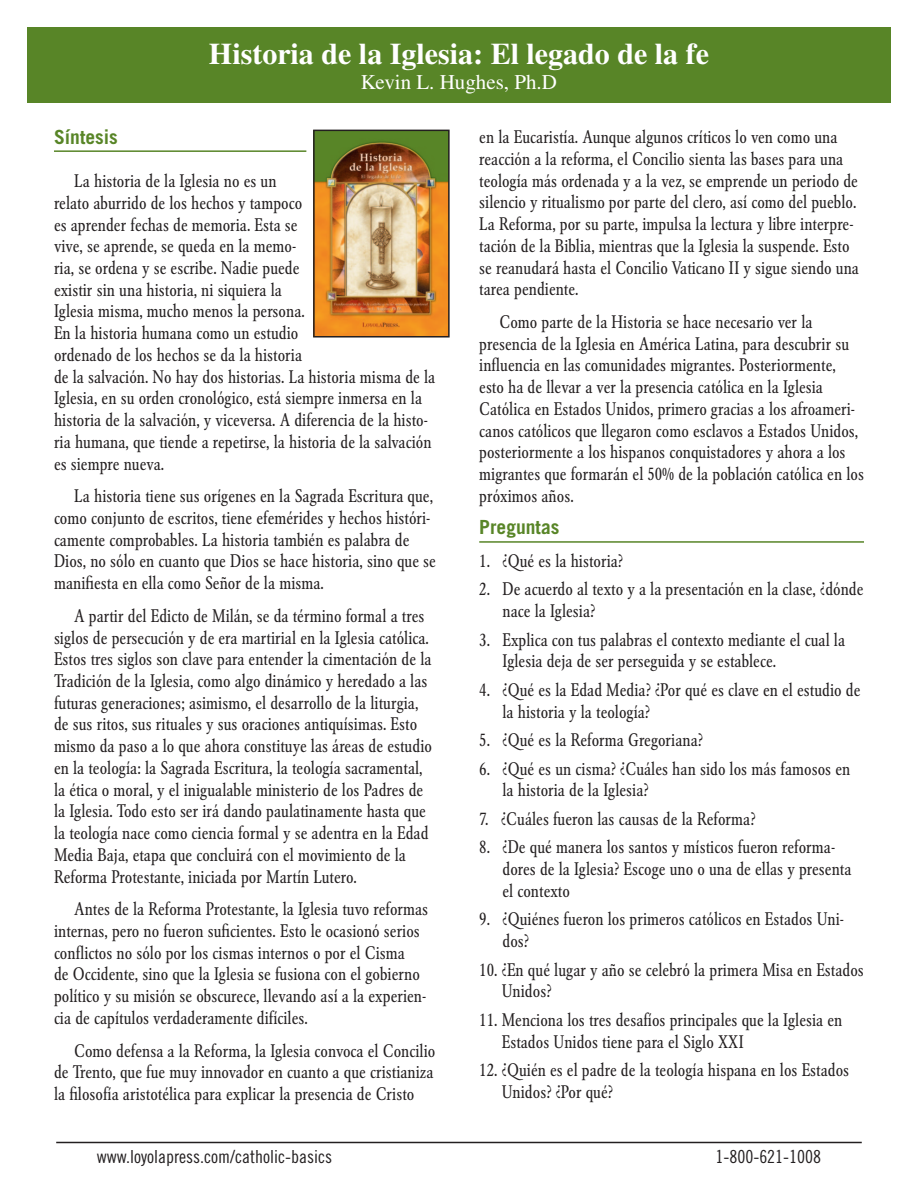
<style>
.page{position:relative;width:918px;height:1188px;background:#fff}
.page>*{position:absolute;margin:0;border:0;box-sizing:border-box;transform-origin:0 0}
.t1{font:700 30px "Times";color:#fff}
.t2{font:21px "Times";color:#fff}
.t3{font:700 19.5px "Trade Gothic LT Std";color:#588527}
.t4{font:condensed 18px/21.8px "Garamond BE";color:#231f20}
.t5{font:18px "Trade Gothic LT Std Cn 18";color:#231f20}
</style>
<div class="page">
<hr style="left:56px;top:1142px;width:806px;height:1px;background:#231f20">
<hr style="left:54px;top:150px;width:252px;height:2px;background:#588527">
<hr style="left:479px;top:541px;width:385px;height:2px;background:#588527">
<img style="left:316px;top:133px;width:131px;height:202px">
<div style="left:313px;top:130px;width:137px;height:208px;border:2px solid #231f20"></div>
<div style="left:27px;top:27px;width:864px;height:76px;background:#588527"></div>
<h1 class="t1" style="left:209px;top:36px;width:502px">Historia de la Iglesia: El legado de la fe</h1>
<p class="t2" style="left:361px;top:70px;width:198px">Kevin L. Hughes, Ph.D</p>
<p class="t3" style="left:54px;top:125px;width:65px">Síntesis</p>
<p class="t4" style="left:54px;top:170px;width:383px;text-indent:20px">La historia de la Iglesia no es un<br>relato aburrido de los hechos y tampoco<br>es aprender fechas de memoria. Esta se<br>vive, se aprende, se queda en la memo-<br>ria, se ordena y se escribe. Nadie puede<br>existir sin una historia, ni siquiera la<br>Iglesia misma, mucho menos la persona.<br>En la historia humana como un estudio<br>ordenado de los hechos se da la historia<br>de la salvación. No hay dos historias. La historia misma de la Iglesia, en su orden cronológico, está siempre inmersa en la historia de la salvación, y viceversa. A diferencia de la histo&shy;ria humana, que tiende a repetirse, la historia de la salvación es siempre nueva.</p>
<p class="t4" style="left:54px;top:486px;width:384px;text-indent:20px">La historia tiene sus orígenes en la Sagrada Escritura que, como conjunto de escritos, tiene efemérides y hechos históri&shy;camente comprobables. La historia también es palabra de Dios, no sólo en cuanto que Dios se hace historia, sino que se manifiesta en ella como Señor de la misma.</p>
<p class="t4" style="left:54px;top:605px;width:379px;text-indent:20px">A partir del Edicto de Milán, se da término formal a tres siglos de persecución y de era martirial en la Iglesia católica.<br>Estos tres siglos son clave para entender la cimentación de la Tradición de la Iglesia, como algo dinámico y heredado a las futuras generaciones; asimismo, el desarrollo de la liturgia, de sus ritos, sus rituales y sus oraciones antiquísimas. Esto mismo da paso a lo que ahora constituye las áreas de estudio en la teología: la Sagrada Escritura, la teología sacramental, la ética o moral, y el inigualable ministerio de los Padres de la Iglesia. Todo esto ser irá dando paulatinamente hasta que la teología nace como ciencia formal y se adentra en la Edad Media Baja, etapa que concluirá con el movimiento de la Reforma Protestante, iniciada por Martín Lutero.</p>
<p class="t4" style="left:54px;top:898px;width:376px;text-indent:20px">Antes de la Reforma Protestante, la Iglesia tuvo reformas internas, pero no fueron suficientes. Esto le ocasionó serios conflictos no sólo por los cismas internos o por el Cisma<br>de Occidente, sino que la Iglesia se fusiona con el gobierno político y su misión se obscurece, llevando así a la experien&shy;cia de capítulos verdaderamente difíciles.</p>
<p class="t4" style="left:54px;top:1040px;width:383px;text-align:justify;text-indent:20px">Como defensa a la Reforma, la Iglesia convoca el Concilio de Trento, que fue muy innovador en cuanto a que cristianiza la filosofía aristotélica para explicar la presencia de Cristo</p>
<p class="t4" style="left:479px;top:126px;width:381px">en la Eucaristía. Aunque algunos críticos lo ven como una reacción a la reforma, el Concilio sienta las bases para una teología más ordenada y a la vez, se emprende un periodo de silencio y ritualismo por parte del clero, así como del pueblo.<br>La Reforma, por su parte, impulsa la lectura y libre interpre&shy;tación de la Biblia, mientras que la Iglesia la suspende. Esto se reanudará hasta el Concilio Vaticano II y sigue siendo una tarea pendiente.</p>
<p class="t4" style="left:479px;top:311px;width:386px;text-indent:20px">Como parte de la Historia se hace necesario ver la presencia de la Iglesia en América Latina, para descubrir su influencia en las comunidades migrantes. Posteriormente, esto ha de llevar a ver la presencia católica en la Iglesia Católica en Estados Unidos, primero gracias a los afroameri&shy;canos católicos que llegaron como esclavos a Estados Unidos, posteriormente a los hispanos conquistadores y ahora a los migrantes que formarán el 50% de la población católica en los próximos años.</p>
<p class="t3" style="left:479px;top:516px;width:82px">Preguntas</p>
<p class="t4" style="left:479px;top:550px;width:145px">1. ¿Qué es la historia?</p>
<p class="t4" style="left:502px;top:579px;width:363px;text-indent:-23px">2. De acuerdo al texto y a la presentación en la clase, ¿dónde nace la Iglesia?</p>
<p class="t4" style="left:502px;top:629px;width:344px;text-indent:-23px">3. Explica con tus palabras el contexto mediante el cual la<br>Iglesia deja de ser perseguida y se establece.</p>
<p class="t4" style="left:502px;top:679px;width:360px;text-indent:-23px">4. ¿Qué es la Edad Media? ¿Por qué es clave en el estudio de la historia y la teología?</p>
<p class="t4" style="left:479px;top:729px;width:225px">5. ¿Qué es la Reforma Gregoriana?</p>
<p class="t4" style="left:502px;top:758px;width:349px;text-indent:-23px">6. ¿Qué es un cisma? ¿Cuáles han sido los más famosos en la historia de la Iglesia?</p>
<p class="t4" style="left:479px;top:808px;width:278px">7. ¿Cuáles fueron las causas de la Reforma?</p>
<p class="t4" style="left:502px;top:837px;width:351px;text-indent:-23px">8. ¿De qué manera los santos y místicos fueron reforma&shy;dores de la Iglesia? Escoge uno o una de ellas y presenta el contexto</p>
<p class="t4" style="left:502px;top:909px;width:343px;text-indent:-23px">9. ¿Quiénes fueron los primeros católicos en Estados Uni&shy;dos?</p>
<p class="t4" style="left:502px;top:959px;width:364px;text-indent:-22px">10. ¿En qué lugar y año se celebró la primera Misa en Estados<br>Unidos?</p>
<p class="t4" style="left:502px;top:1009px;width:342px;text-indent:-22px">11. Menciona los tres desafíos principales que la Iglesia en<br>Estados Unidos tiene para el Siglo XXI</p>
<p class="t4" style="left:502px;top:1059px;width:349px;text-indent:-22px">12. ¿Quién es el padre de la teología hispana en los Estados<br>Unidos? ¿Por qué?</p>
<p class="t5" style="left:97px;top:1146px;width:237px">www.loyolapress.com/catholic-basics</p>
<p class="t5" style="left:715px;top:1146px;width:107px">1-800-621-1008</p>
</div>
